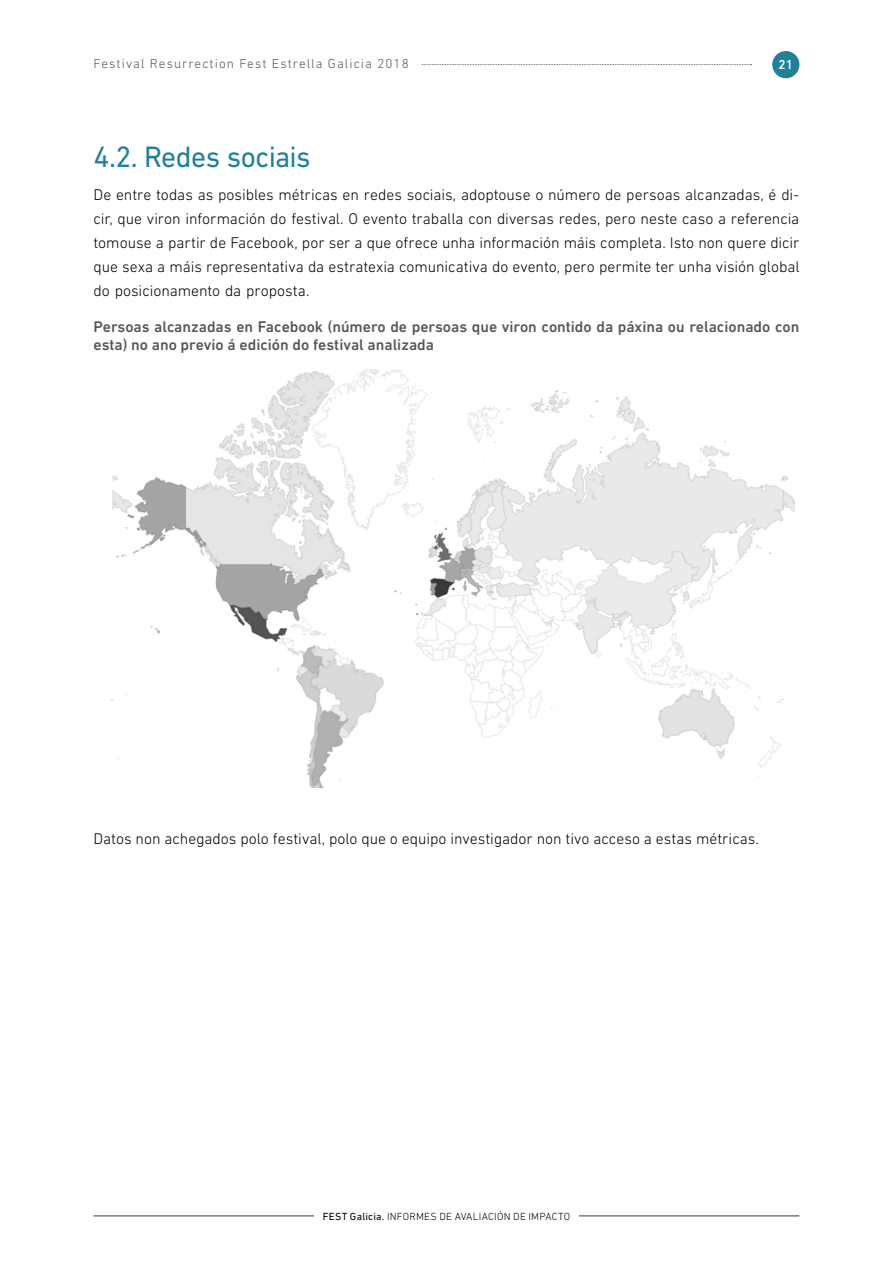
<style>
.page{position:relative;width:893px;height:1263px;background:#fff}
.page>*{position:absolute;margin:0;border:0;box-sizing:border-box;transform-origin:0 0}
.t1{font:30px "DIN Next LT Pro";letter-spacing:-.02em;color:#1f829a}
.t2{font:300 15.75px/24px "DIN Next LT Pro";color:#000;text-align:justify}
.t3{font:500 15.75px/18.9px "DIN Next LT Pro";color:#575756}
.t4{font:300 13.2px "DIN Next LT Pro";letter-spacing:.08em;color:#575756}
.t5{font:500 13.2px "DIN Next LT Pro";color:#fff}
.t6{font:300 10.5px "DIN Next LT Pro";letter-spacing:.02em;color:#000}
.s1{font-weight:400}
</style>
<div class="page">
<img style="left:110px;top:370px;width:684px;height:417px">
<hr style="left:94px;top:1215px;width:705px;height:1px;background:#3a3938">
<div style="left:314px;top:1212px;width:265px;height:8px;background:#fff"></div>
<div style="left:772px;top:51px;width:27px;height:27px;background:#1f829a;border-radius:50%"></div>
<svg style="left:421px;top:64px;width:330px;height:1px"></svg>
<p class="t4" style="left:94px;top:56px;width:317px">Festival Resurrection Fest Estrella Galicia 2018</p>
<p class="t5" style="left:779px;top:57px;width:16px">21</p>
<h1 class="t1" style="left:94px;top:140px;width:218px">4.2. Redes sociais</h1>
<p class="t2" style="left:94px;top:182px;width:707px">De entre todas as posibles métricas en redes sociais, adoptouse o número de persoas alcanzadas, é di&shy;cir, que viron información do festival. O evento traballa con diversas redes, pero neste caso a referencia tomouse a partir de Facebook, por ser a que ofrece unha información máis completa. Isto non quere dicir que sexa a máis representativa da estratexia comunicativa do evento, pero permite ter unha visión global do posicionamento da proposta.</p>
<p class="t3" style="left:94px;top:317px;width:707px">Persoas alcanzadas en Facebook (número de persoas que viron contido da páxina ou relacionado con esta) no ano previo á edición do festival analizada</p>
<p class="t2" style="left:94px;top:826px;width:667px">Datos non achegados polo festival, polo que o equipo investigador non tivo acceso a estas métricas.</p>
<p class="t6" style="left:323px;top:1210px;width:249px"><span class="s1">FEST Galicia.</span> INFORMES DE AVALIACIÓN DE IMPACTO</p>
</div>
